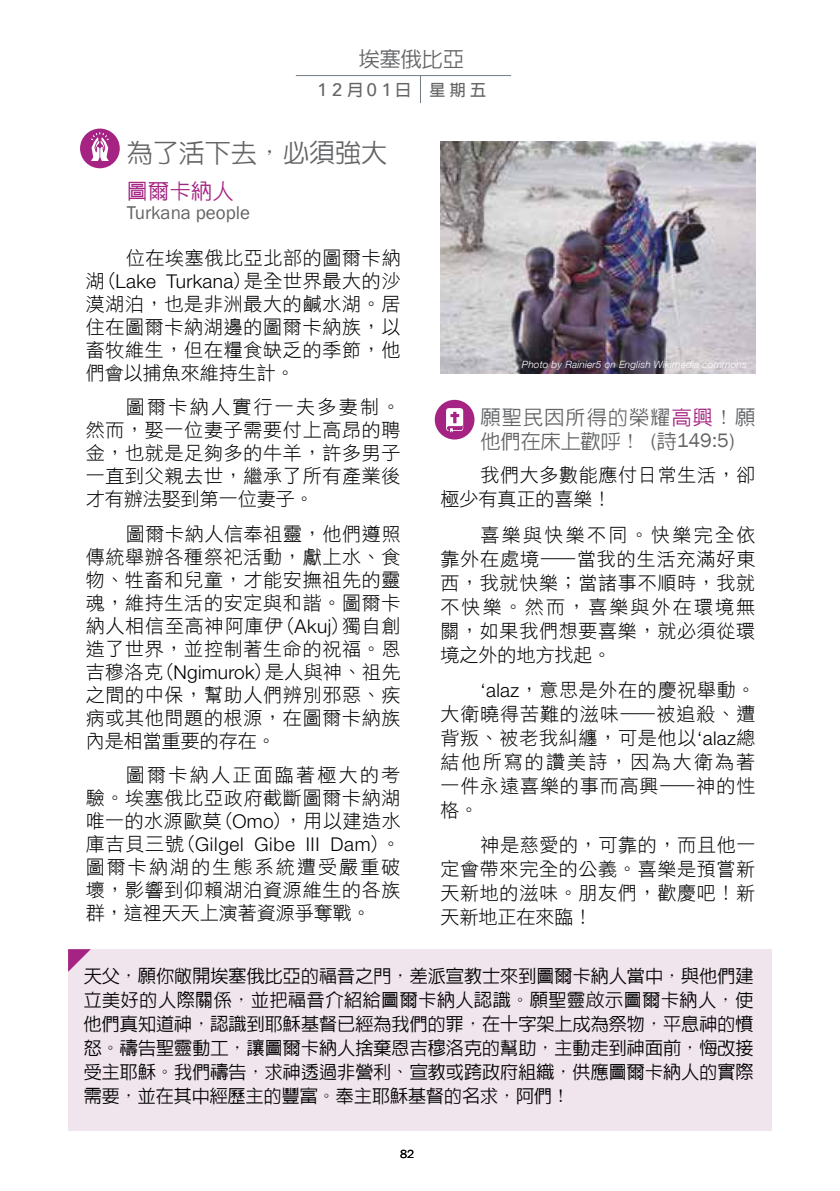
<style>
.page{position:relative;width:840px;height:1191px;background:#fff}
.page>*{position:absolute;margin:0;border:0;box-sizing:border-box;transform-origin:0 0}
.t1{font:500 26px "ID Hei";color:#636466}
.t2{font:500 21px "ID Hei";color:#636466}
.t3{font:500 21px "ID Hei";letter-spacing:.02em;color:#a42383}
.t4{font:500 20px/24px "ID Hei";letter-spacing:.06em;color:#636466}
.t5{font:19px/23px "DF Hei W3 WIN BF";letter-spacing:.035em;color:#000;text-align:justify}
.t6{font:300 19px "Helvetica Neue";letter-spacing:.035em;color:#000}
.t7{font:19px "Franklin Gothic";color:#636466}
.t8{font:500 18px/24px "ID Hei";letter-spacing:.005em;color:#000;text-align:justify}
.t9{font:500 18px "Avenir";color:#636466}
.t10{font:700 16px "Adobe Fan Heiti Std";color:#636466}
.t11{font:12px "Franklin Gothic";color:#000}
.t12{font:italic 300 10px "Helvetica Neue";letter-spacing:.02em;color:#fff}
.s1{font-family:"Adobe Fan Heiti Std";font-weight:700;font-size:16px}
.s2{font-family:"Helvetica Neue";font-weight:300}
.s3{font-family:"DF Hei W3 WIN BF";font-weight:400}
.s4{color:#a42383}
.s5{font-family:"Franklin Gothic";font-weight:400}
.s6{font-family:"Microsoft Ya Hei";font-weight:300}
</style>
<div class="page">
<hr style="left:296px;top:75px;width:214px;height:1px;background:#727d84">
<svg style="left:420px;top:76px;width:1px;height:27px"></svg>
<svg style="left:80px;top:129px;width:40px;height:39px"></svg>
<svg style="left:434px;top:400px;width:40px;height:39px"></svg>
<div style="left:68px;top:949px;width:703px;height:181px;background:#f0e4ed"></div>
<svg style="left:68px;top:949px;width:23px;height:22px"></svg>
<img style="left:440px;top:142px;width:315px;height:232px">
<p class="t2" style="left:359px;top:48px;width:106px">埃塞俄比亞</p>
<p class="t9" style="left:317px;top:75px;width:76px">12<span class="s1">月</span>01</p>
<p class="t10" style="left:395px;top:81px;width:92px">日 星期五</p>
<h1 class="t1" style="left:127px;top:139px;width:262px">為了活下去，必須強大</h1>
<p class="t3" style="left:127px;top:180px;width:108px">圖爾卡納人</p>
<p class="t7" style="left:127px;top:201px;width:125px">Turkana people</p>
<p class="t5" style="left:86px;top:246px;width:316px;text-indent:40px">位在埃塞俄比亞北部的圖爾卡納湖(<span class="s2">Lake Turkana</span>)是全世界最大的沙漠湖泊，也是非洲最大的鹹水湖。居住在圖爾卡納湖邊的圖爾卡納族，以畜牧維生，但在糧食缺乏的季節，他們會以捕魚來維持生計。</p>
<p class="t5" style="left:86px;top:395px;width:316px;text-indent:40px">圖爾卡納人實行一夫多妻制。然而，娶一位妻子需要付上高昂的聘金，也就是足夠多的牛羊，許多男子一直到父親去世，繼承了所有產業後才有辦法娶到第一位妻子。</p>
<p class="t5" style="left:86px;top:522px;width:316px;text-indent:40px">圖爾卡納人信奉祖靈，他們遵照傳統舉辦各種祭祀活動，獻上水、食物、牲畜和兒童，才能安撫祖先的靈魂，維持生活的安定與和諧。圖爾卡納人相信至高神阿庫伊(<span class="s2">Akuj</span>)獨自創造了世界，並控制著生命的祝福。恩吉穆洛克(<span class="s2">Ngimurok</span>)是人與神、祖先之間的中保，幫助人們辨別邪惡、疾病或其他問題的根源，在圖爾卡納族內是相當重要的存在。</p>
<p class="t5" style="left:86px;top:763px;width:316px;text-indent:40px">圖爾卡納人正面臨著極大的考驗。埃塞俄比亞政府截斷圖爾卡納湖唯一的水源歐莫(<span class="s2">Omo</span>)，用以建造水</p>
<p class="t6" style="left:86px;top:832px;width:316px"><span class="s3">庫吉貝三號(</span>Gilgel Gibe III Dam<span class="s3">)。</span></p>
<p class="t5" style="left:86px;top:855px;width:316px">圖爾卡納湖的生態系統遭受嚴重破壞，影響到仰賴湖泊資源維生的各族群，這裡天天上演著資源爭奪戰。</p>
<p class="t12" style="left:521px;top:359px;width:226px">Photo by Rainier5 on English Wikimedia commons</p>
<p class="t4" style="left:480px;top:405px;width:276px">願聖民因所得的榮耀<span class="s4">高興</span>！願他們在床上歡呼！ <span class="s5">(</span>詩<span class="s5">149:5)</span></p>
<p class="t5" style="left:440px;top:463px;width:316px;line-height:24px;text-indent:40px">我們大多數能應付日常生活，卻極少有真正的喜樂！</p>
<p class="t5" style="left:440px;top:522px;width:316px;line-height:24px;text-indent:40px">喜樂與快樂不同。快樂完全依靠外在處境——當我的生活充滿好東西，我就快樂；當諸事不順時，我就不快樂。然而，喜樂與外在環境無關，如果我們想要喜樂，就必須從環境之外的地方找起。</p>
<p class="t5" style="left:440px;top:678px;width:316px;line-height:24px;text-indent:40px"><span class="s2">‘alaz</span>，意思是外在的慶祝舉動。大衛曉得苦難的滋味——被追殺、遭背叛、被老我糾纏，可是他以<span class="s2">‘alaz</span>總結他所寫的讚美詩，因為大衛為著一件永遠喜樂的事而高興——神的性格。</p>
<p class="t5" style="left:440px;top:833px;width:316px;line-height:24px;text-indent:40px">神是慈愛的，可靠的，而且他一定會帶來完全的公義。喜樂是預嘗新天新地的滋味。朋友們，歡慶吧！新天新地正在來臨！</p>
<p class="t8" style="left:84px;top:963px;width:671px">天父，願你敞開埃塞俄比亞的福音之門，差派宣教士來到圖爾卡納人當中，與他們建立美好的人際關係，並把福音介紹給圖爾卡納人認識。願聖靈<span class="s6">啟</span>示圖爾卡納人，使他們真知道神，認識到耶穌基督已經為我們的罪，在十字架上成為祭物，平息神的憤怒。禱告聖靈動工，讓圖爾卡納人捨棄恩吉穆洛克的幫助，主動走到神面前，悔改接受主耶穌。我們禱告，求神透過非營利、宣教或跨政府組織，供應圖爾卡納人的實際需要，並在其中經歷主的豐富。奉主耶穌基督的名求，阿們！</p>
<p class="t11" style="left:400px;top:1146px;width:16px">82</p>
</div>
